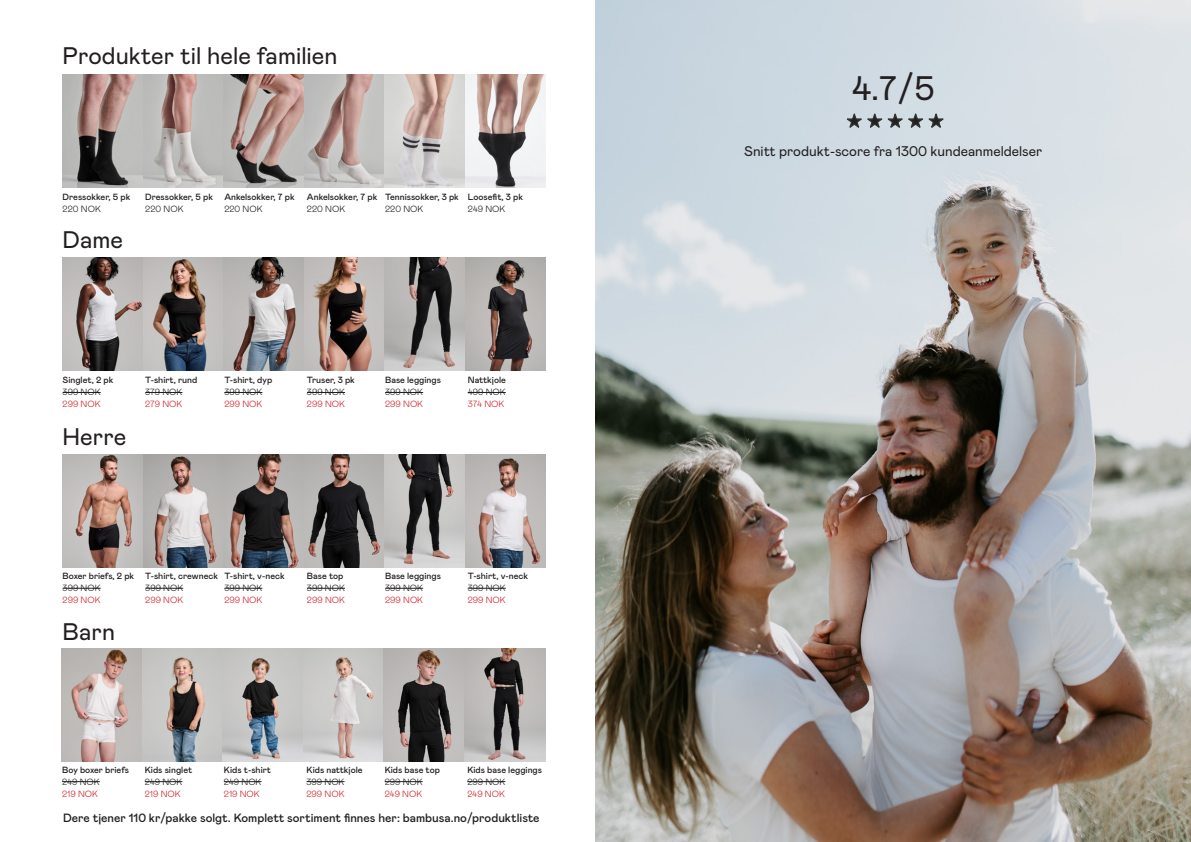
<style>
.page{position:relative;width:1191px;height:842px;background:#fff}
.page>*{position:absolute;margin:0;border:0;box-sizing:border-box;transform-origin:0 0}
.t1{font:34px "Mabry Pro";color:#231f20}
.t2{font:24px "Mabry Pro";color:#231f20}
.t3{font:14px "Mabry Pro";color:#231f20}
.t4{font:500 12px "Mabry Pro";color:#231f20}
.t5{font:500 9px "Mabry Pro";color:#231f20}
.t6{font:300 9px "Mabry Pro";color:#231f20}
.t7{font:300 9px "Mabry Pro";color:#d1232a}
</style>
<div class="page">
<hr style="left:63px;top:392px;width:38px;height:1px;background:#231f20">
<hr style="left:145px;top:392px;width:37px;height:1px;background:#231f20">
<hr style="left:224px;top:392px;width:38px;height:1px;background:#231f20">
<hr style="left:307px;top:392px;width:38px;height:1px;background:#231f20">
<hr style="left:385px;top:392px;width:38px;height:1px;background:#231f20">
<hr style="left:468px;top:392px;width:38px;height:1px;background:#231f20">
<hr style="left:63px;top:588px;width:38px;height:1px;background:#231f20">
<hr style="left:145px;top:588px;width:38px;height:1px;background:#231f20">
<hr style="left:224px;top:588px;width:38px;height:1px;background:#231f20">
<hr style="left:307px;top:588px;width:38px;height:1px;background:#231f20">
<hr style="left:385px;top:588px;width:38px;height:1px;background:#231f20">
<hr style="left:468px;top:588px;width:38px;height:1px;background:#231f20">
<hr style="left:62px;top:781px;width:38px;height:1px;background:#231f20">
<hr style="left:145px;top:781px;width:37px;height:1px;background:#231f20">
<hr style="left:224px;top:781px;width:37px;height:1px;background:#231f20">
<hr style="left:306px;top:781px;width:38px;height:1px;background:#231f20">
<hr style="left:385px;top:781px;width:38px;height:1px;background:#231f20">
<hr style="left:467px;top:781px;width:38px;height:1px;background:#231f20">
<img style="left:595px;top:0;width:596px;height:842px">
<svg style="left:843px;top:112px;width:104px;height:18px;background:#a7afb5"></svg>
<img style="left:63px;top:74px;width:80px;height:113px">
<svg style="left:143px;top:74px;width:81px;height:113px;background:#b9b0ad"></svg>
<svg style="left:224px;top:74px;width:80px;height:113px;background:#a89691"></svg>
<svg style="left:304px;top:74px;width:81px;height:113px;background:#bbb0ad"></svg>
<svg style="left:385px;top:74px;width:80px;height:113px;background:#ccc2bf"></svg>
<img style="left:63px;top:258px;width:80px;height:113px">
<img style="left:143px;top:258px;width:81px;height:113px">
<svg style="left:224px;top:258px;width:80px;height:113px;background:#a29d9d"></svg>
<svg style="left:304px;top:258px;width:81px;height:113px;background:#998881"></svg>
<svg style="left:385px;top:258px;width:80px;height:113px;background:#8e8c8b"></svg>
<svg style="left:465px;top:258px;width:81px;height:113px;background:#8a8481"></svg>
<img style="left:63px;top:455px;width:80px;height:112px">
<svg style="left:143px;top:454px;width:81px;height:113px;background:#aca5a4"></svg>
<svg style="left:224px;top:454px;width:80px;height:113px;background:#766f6d"></svg>
<svg style="left:304px;top:454px;width:81px;height:113px;background:#73706e"></svg>
<svg style="left:385px;top:454px;width:80px;height:113px;background:#939190"></svg>
<svg style="left:465px;top:454px;width:81px;height:113px;background:#b6aeae"></svg>
<img style="left:62px;top:649px;width:80px;height:112px">
<svg style="left:142px;top:649px;width:81px;height:112px;background:#ada9a7"></svg>
<svg style="left:223px;top:649px;width:80px;height:112px;background:#a9aaab"></svg>
<svg style="left:303px;top:649px;width:81px;height:112px;background:#cbc7c5"></svg>
<svg style="left:384px;top:649px;width:80px;height:112px;background:#807b79"></svg>
<svg style="left:464px;top:649px;width:81px;height:112px;background:#989493"></svg>
<svg style="left:465px;top:74px;width:81px;height:113px"></svg>
<h2 class="t2" style="left:63px;top:39px;width:276px">Produkter til hele familien</h2>
<p class="t5" style="left:63px;top:190px;width:69px">Dressokker, 5 pk</p>
<p class="t6" style="left:63px;top:202px;width:40px">220 NOK</p>
<h2 class="t2" style="left:63px;top:223px;width:62px">Dame</h2>
<p class="t5" style="left:145px;top:190px;width:69px">Dressokker, 5 pk</p>
<p class="t6" style="left:145px;top:202px;width:40px">220 NOK</p>
<p class="t5" style="left:224px;top:190px;width:72px">Ankelsokker, 7 pk</p>
<p class="t6" style="left:224px;top:202px;width:40px">220 NOK</p>
<p class="t5" style="left:307px;top:190px;width:72px">Ankelsokker, 7 pk</p>
<p class="t6" style="left:307px;top:202px;width:40px">220 NOK</p>
<p class="t5" style="left:385px;top:190px;width:75px">Tennissokker, 3 pk</p>
<p class="t6" style="left:385px;top:202px;width:40px">220 NOK</p>
<p class="t5" style="left:468px;top:190px;width:57px">Loosefit, 3 pk</p>
<p class="t6" style="left:468px;top:202px;width:39px">249 NOK</p>
<p class="t5" style="left:63px;top:374px;width:52px">Singlet, 2 pk</p>
<p class="t6" style="left:63px;top:386px;width:39px">399 NOK</p>
<p class="t7" style="left:63px;top:398px;width:40px">299 NOK</p>
<h2 class="t2" style="left:63px;top:420px;width:65px">Herre</h2>
<p class="t5" style="left:145px;top:374px;width:54px">T-shirt, rund</p>
<p class="t6" style="left:145px;top:386px;width:39px">379 NOK</p>
<p class="t7" style="left:145px;top:398px;width:39px">279 NOK</p>
<p class="t5" style="left:224px;top:374px;width:49px">T-shirt, dyp</p>
<p class="t6" style="left:224px;top:386px;width:39px">399 NOK</p>
<p class="t7" style="left:224px;top:398px;width:40px">299 NOK</p>
<p class="t5" style="left:307px;top:374px;width:49px">Truser, 3 pk</p>
<p class="t6" style="left:307px;top:386px;width:39px">399 NOK</p>
<p class="t7" style="left:307px;top:398px;width:40px">299 NOK</p>
<p class="t5" style="left:385px;top:374px;width:57px">Base leggings</p>
<p class="t6" style="left:385px;top:386px;width:39px">399 NOK</p>
<p class="t7" style="left:385px;top:398px;width:40px">299 NOK</p>
<p class="t5" style="left:468px;top:374px;width:40px">Nattkjole</p>
<p class="t6" style="left:468px;top:386px;width:39px">499 NOK</p>
<p class="t7" style="left:468px;top:398px;width:38px">374 NOK</p>
<p class="t5" style="left:63px;top:570px;width:73px">Boxer briefs, 2 pk</p>
<p class="t6" style="left:63px;top:582px;width:39px">399 NOK</p>
<p class="t7" style="left:63px;top:594px;width:40px">299 NOK</p>
<h2 class="t2" style="left:63px;top:615px;width:54px">Barn</h2>
<p class="t5" style="left:145px;top:570px;width:74px">T-shirt, crewneck</p>
<p class="t6" style="left:145px;top:582px;width:39px">399 NOK</p>
<p class="t7" style="left:145px;top:594px;width:40px">299 NOK</p>
<p class="t5" style="left:224px;top:570px;width:62px">T-shirt, v-neck</p>
<p class="t6" style="left:224px;top:582px;width:39px">399 NOK</p>
<p class="t7" style="left:224px;top:594px;width:40px">299 NOK</p>
<p class="t5" style="left:307px;top:570px;width:38px">Base top</p>
<p class="t6" style="left:307px;top:582px;width:39px">399 NOK</p>
<p class="t7" style="left:307px;top:594px;width:40px">299 NOK</p>
<p class="t5" style="left:385px;top:570px;width:57px">Base leggings</p>
<p class="t6" style="left:385px;top:582px;width:39px">399 NOK</p>
<p class="t7" style="left:385px;top:594px;width:40px">299 NOK</p>
<p class="t5" style="left:468px;top:570px;width:62px">T-shirt, v-neck</p>
<p class="t6" style="left:468px;top:582px;width:39px">399 NOK</p>
<p class="t7" style="left:468px;top:594px;width:40px">299 NOK</p>
<p class="t5" style="left:62px;top:763px;width:68px">Boy boxer briefs</p>
<p class="t6" style="left:62px;top:775px;width:39px">249 NOK</p>
<p class="t7" style="left:62px;top:787px;width:37px">219 NOK</p>
<p class="t5" style="left:145px;top:763px;width:49px">Kids singlet</p>
<p class="t6" style="left:145px;top:775px;width:39px">249 NOK</p>
<p class="t7" style="left:145px;top:787px;width:37px">219 NOK</p>
<p class="t5" style="left:224px;top:763px;width:49px">Kids t-shirt</p>
<p class="t6" style="left:224px;top:775px;width:39px">249 NOK</p>
<p class="t7" style="left:224px;top:787px;width:37px">219 NOK</p>
<p class="t5" style="left:306px;top:763px;width:58px">Kids nattkjole</p>
<p class="t6" style="left:306px;top:775px;width:39px">399 NOK</p>
<p class="t7" style="left:306px;top:787px;width:40px">299 NOK</p>
<p class="t5" style="left:385px;top:763px;width:57px">Kids base top</p>
<p class="t6" style="left:385px;top:775px;width:40px">299 NOK</p>
<p class="t7" style="left:385px;top:787px;width:39px">249 NOK</p>
<p class="t5" style="left:467px;top:763px;width:76px">Kids base leggings</p>
<p class="t6" style="left:467px;top:775px;width:40px">299 NOK</p>
<p class="t7" style="left:467px;top:787px;width:39px">249 NOK</p>
<h3 class="t4" style="left:63px;top:810px;width:478px">Dere tjener 110 kr/pakke solgt. Komplett sortiment finnes her: bambusa.no/produktliste</h3>
<h1 class="t1" style="left:851px;top:64px;width:84px">4.7/5</h1>
<h3 class="t3" style="left:744px;top:141px;width:299px">Snitt produkt-score fra 1300 kundeanmeldelser</h3>
</div>
